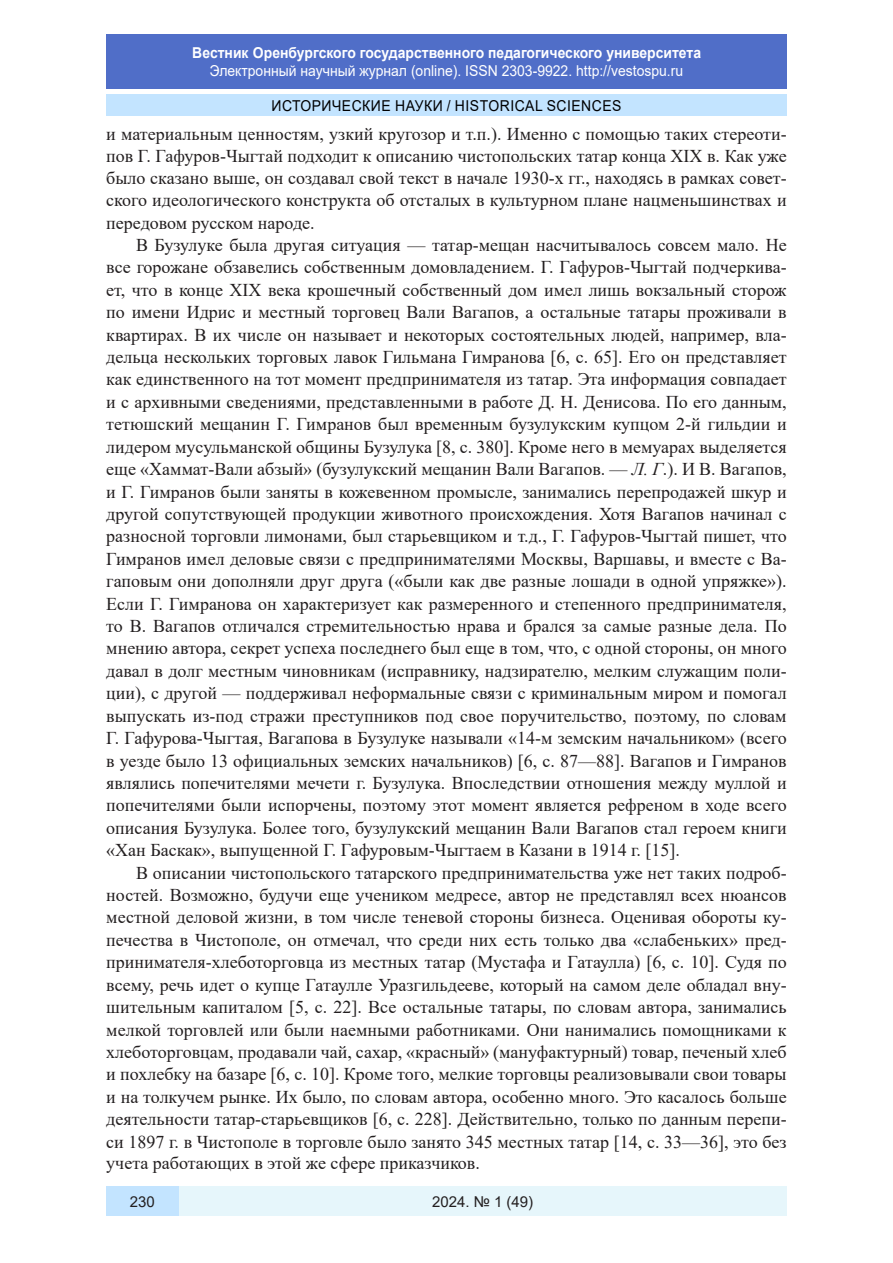
<style>
.page{position:relative;width:893px;height:1263px;background:#fff}
.page>*{position:absolute;margin:0;border:0;box-sizing:border-box;transform-origin:0 0}
.Стиль2{font:18px/22.4px "Times New Roman";color:#231f20;text-align:justify}
.t1{font:15px "Arial";color:#fff;scale:.93 1}
.t2{font:700 15px "Arial";color:#fff;scale:.93 1}
.t3{font:15px "Arial";letter-spacing:.035em;color:#000;scale:.93 1}
.t4{font:15px "Arial";color:#231f20}
.s1{font-style:italic}
</style>
<div class="page">
<div style="left:106px;top:34px;width:681px;height:55px;background:#506ec8"></div>
<div style="left:106px;top:95px;width:681px;height:21px;background:#c3e4ff"></div>
<div style="left:179px;top:1186px;width:608px;height:30px;background:#e6f6fb"></div>
<div style="left:106px;top:1186px;width:73px;height:30px;background:#c3e4ff"></div>
<p class="t2" style="left:192px;top:42px;width:549px">Вестник Оренбургского государственного педагогического университета</p>
<p class="t1" style="left:210px;top:60px;width:511px">Электронный научный журнал (online). ISSN 2303-9922. http://vestospu.ru</p>
<p class="t3" style="left:271px;top:95px;width:378px">ИСТОРИЧЕСКИЕ НАУКИ / HISTORICAL SCIENCES</p>
<p class="Стиль2" style="left:106px;top:122px;width:682px">и материальным ценностям, узкий кругозор и т.п.). Именно с помощью таких стереоти&shy;пов Г. Гафуров-Чыгтай подходит к описанию чистопольских татар конца XIX в. Как уже было сказано выше, он создавал свой текст в начале 1930-х гг., находясь в рамках совет&shy;ского идеологического конструкта об отсталых в культурном плане нацменьшинствах и передовом русском народе.</p>
<p class="Стиль2" style="left:106px;top:233px;width:682px;text-indent:30px">В Бузулуке была другая ситуация — татар-мещан насчитывалось совсем мало. Не все горожане обзавелись собственным домовладением. Г. Гафуров-Чыгтай подчеркива&shy;ет, что в конце ХIX века крошечный собственный дом имел лишь вокзальный сторож по имени Идрис и местный торговец Вали Вагапов, а остальные татары проживали в квартирах. В их числе он называет и некоторых состоятельных людей, например, вла&shy;дельца нескольких торговых лавок Гильмана Гимранова [6, c. 65]. Его он представляет как единственного на тот момент предпринимателя из татар. Эта информация совпадает и с архивными сведениями, представленными в работе Д. Н. Денисова. По его данным, тетюшский мещанин Г. Гимранов был временным бузулукским купцом 2-й гильдии и лидером мусульманской общины Бузулука [8, c. 380]. Кроме него в мемуарах выделяется еще «Хаммат-Вали абзый» (бузулукский мещанин Вали Вагапов. — <span class="s1">Л. Г</span>.). И В. Вагапов, и Г. Гимранов были заняты в кожевенном промысле, занимались перепродажей шкур и другой сопутствующей продукции животного происхождения. Хотя Вагапов начинал с разносной торговли лимонами, был старьевщиком и т.д., Г. Гафуров-Чыгтай пишет, что Гимранов имел деловые связи с предпринимателями Москвы, Варшавы, и вместе с Ва&shy;гаповым они дополняли друг друга («были как две разные лошади в одной упряжке»).<br>Если Г. Гимранова он характеризует как размеренного и степенного предпринимателя, то В. Вагапов отличался стремительностью нрава и брался за самые разные дела. По мнению автора, секрет успеха последнего был еще в том, что, с одной стороны, он много давал в долг местным чиновникам (исправнику, надзирателю, мелким служащим поли&shy;ции), с другой — поддерживал неформальные связи с криминальным миром и помогал выпускать из-под стражи преступников под свое поручительство, поэтому, по словам Г. Гафурова-Чыгтая, Вагапова в Бузулуке называли «14-м земским начальником» (всего в уезде было 13 официальных земских начальников) [6, c. 87—88]. Вагапов и Гимранов являлись попечителями мечети г. Бузулука. Впоследствии отношения между муллой и попечителями были испорчены, поэтому этот момент является рефреном в ходе всего описания Бузулука. Более того, бузулукский мещанин Вали Вагапов стал героем книги «Хан Баскак», выпущенной Г. Гафуровым-Чыгтаем в Казани в 1914 г. [15].</p>
<p class="Стиль2" style="left:106px;top:861px;width:682px;text-indent:30px">В описании чистопольского татарского предпринимательства уже нет таких подроб&shy;ностей. Возможно, будучи еще учеником медресе, автор не представлял всех нюансов местной деловой жизни, в том числе теневой стороны бизнеса. Оценивая обороты ку&shy;печества в Чистополе, он отмечал, что среди них есть только два «слабеньких» пред&shy;принимателя-хлеботорговца из местных татар (Мустафа и Гатаулла) [6, c. 10]. Судя по всему, речь идет о купце Гатаулле Уразгильдееве, который на самом деле обладал вну&shy;шительным капиталом [5, c. 22]. Все остальные татары, по словам автора, занимались мелкой торговлей или были наемными работниками. Они нанимались помощниками к хлеботорговцам, продавали чай, сахар, «красный» (мануфактурный) товар, печеный хлеб и похлебку на базаре [6, c. 10]. Кроме того, мелкие торговцы реализовывали свои товары и на толкучем рынке. Их было, по словам автора, особенно много. Это касалось больше деятельности татар-старьевщиков [6, c. 228]. Действительно, только по данным перепи&shy;си 1897 г. в Чистополе в торговле было занято 345 местных татар [14, c. 33—36], это без учета работающих в этой же сфере приказчиков.</p>
<p class="t4" style="left:130px;top:1191px;width:27px">230</p>
<p class="t4" style="left:432px;top:1192px;width:103px">2024. № 1 (49)</p>
</div>
